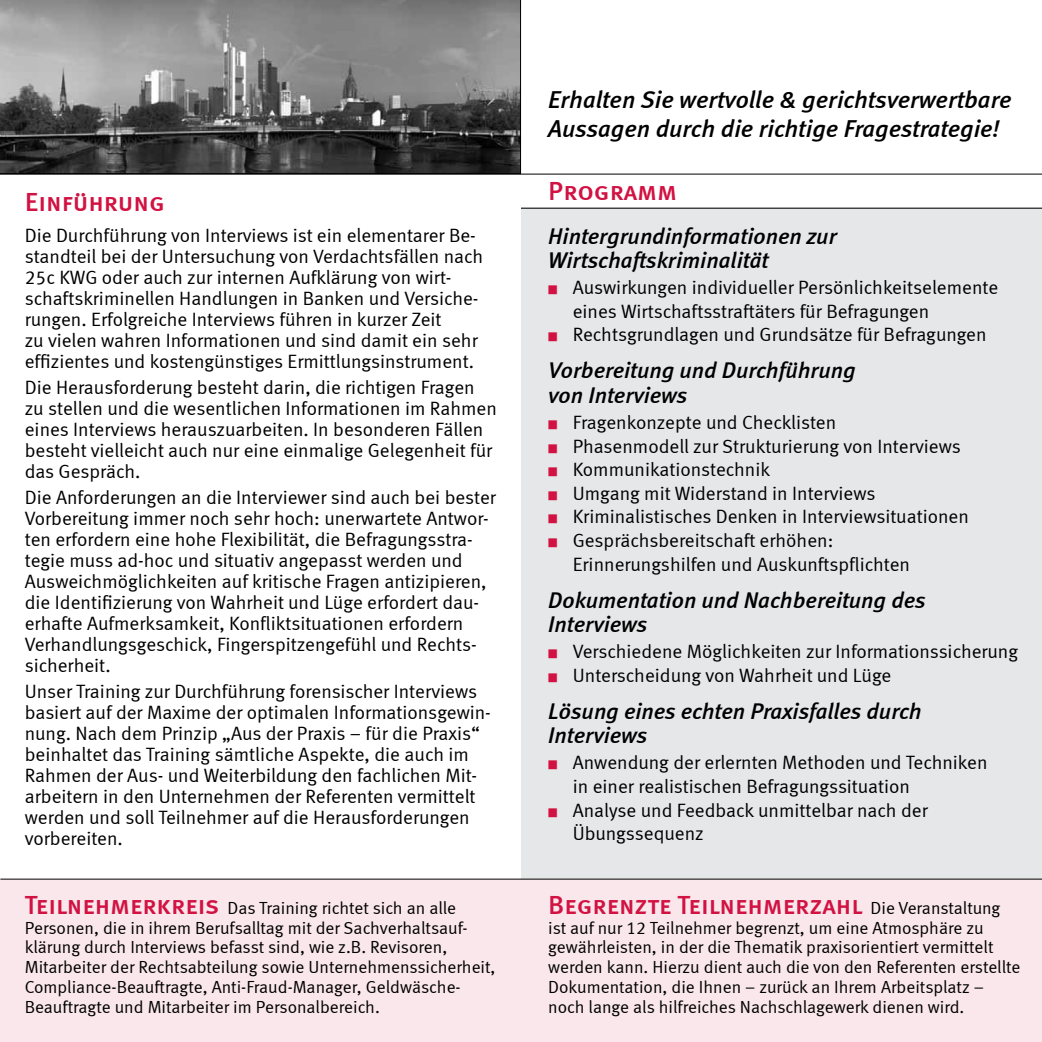
<style>
.page{position:relative;width:1042px;height:1042px;background:#fff}
.page>*{position:absolute;margin:0;border:0;box-sizing:border-box;transform-origin:0 0}
.t1{font:26.25px "Meta Medium LF Caps";color:#d11242}
.t2{font:italic 24.5px/29.4px "Meta Medium LF";color:#000}
.t3{font:italic 22.75px/24.5px "Meta Medium LF";color:#000}
.t4{font:19.25px/21px "Meta Normal LF";color:#000}
.t5{font:17.5px/19.8px "Meta Normal LF";color:#000}
.s1{color:#d11242}
.s2{font-family:"Meta Medium LF Caps";font-size:26.25px;color:#d11242}
.s3{font-family:"Meta Normal LF";font-size:17.5px;color:#000}
</style>
<div class="page">
<div style="left:521px;top:208px;width:521px;height:834px;background:#e6e7e8"></div>
<svg style="left:0;top:0;width:521px;height:174px;background:#707070"></svg>
<hr style="left:0;top:174px;width:1042px;height:1px;background:#000">
<div style="left:0;top:879px;width:1042px;height:163px;background:#fae7ec"></div>
<hr style="left:0;top:878px;width:1042px;height:1px;background:#000">
<hr style="left:521px;top:208px;width:521px;height:1px;background:#000">
<h1 class="t1" style="left:25px;top:186px;width:142px">Einführung</h1>
<p class="t4" style="left:25px;top:224px;width:460px">Die Durchführung von Interviews ist ein elementarer Be&shy;standteil bei der Untersuchung von Verdachtsfällen nach 25c KWG oder auch zur internen Aufklärung von wirt&shy;schaftskriminellen Handlungen in Banken und Versiche&shy;rungen. Erfolgreiche Interviews führen in kurzer Zeit<br>zu vielen wahren Informationen und sind damit ein sehr effizientes und kostengünstiges Ermittlungsinstrument.</p>
<p class="t4" style="left:25px;top:376px;width:473px">Die Herausforderung besteht darin, die richtigen Fragen zu stellen und die wesentlichen Informationen im Rahmen eines Interviews herauszuarbeiten. In besonderen Fällen besteht vielleicht auch nur eine einmalige Gelegenheit für das Gespräch.</p>
<p class="t4" style="left:25px;top:486px;width:473px">Die Anforderungen an die Interviewer sind auch bei bester Vorbereitung immer noch sehr hoch: unerwartete Antwor&shy;ten erfordern eine hohe Flexibilität, die Befragungsstra&shy;tegie muss ad-hoc und situativ angepasst werden und Ausweichmöglichkeiten auf kritische Fragen antizipieren, die Identifizierung von Wahrheit und Lüge erfordert dau&shy;erhafte Aufmerksamkeit, Konfliktsituationen erfordern Verhandlungsgeschick, Fingerspitzengefühl und Rechts&shy;sicherheit.</p>
<p class="t4" style="left:25px;top:680px;width:467px">Unser Training zur Durchführung forensischer Interviews basiert auf der Maxime der optimalen Informationsgewin&shy;nung. Nach dem Prinzip „Aus der Praxis – für die Praxis“ beinhaltet das Training sämtliche Aspekte, die auch im Rahmen der Aus- und Weiterbildung den fachlichen Mit&shy;arbeitern in den Unternehmen der Referenten vermittelt werden und soll Teilnehmer auf die Herausforderungen vorbereiten.</p>
<p class="t2" style="left:548px;top:84px;width:465px">Erhalten Sie wertvolle &amp; gerichtsverwertbare<br>Aussagen durch die richtige Fragestrategie!</p>
<h1 class="t1" style="left:548px;top:176px;width:130px">Programm</h1>
<p class="t3" style="left:548px;top:223px;width:290px">Hintergrundinformationen zur<br>Wirtschaftskriminalität</p>
<p class="t4" style="left:573px;top:275px;width:427px;line-height:23.6px;text-indent:-24px"><span class="s1">■</span> Auswirkungen individueller Persönlichkeitselemente eines Wirtschaftsstraftäters für Befragungen</p>
<p class="t4" style="left:548px;top:324px;width:440px"><span class="s1">■</span> Rechtsgrundlagen und Grundsätze für Befragungen</p>
<p class="t3" style="left:548px;top:358px;width:309px">Vorbereitung und Durchführung von Interviews</p>
<p class="t4" style="left:548px;top:411px;width:289px"><span class="s1">■</span> Fragenkonzepte und Checklisten</p>
<p class="t4" style="left:548px;top:435px;width:414px"><span class="s1">■</span> Phasenmodell zur Strukturierung von Interviews</p>
<p class="t4" style="left:548px;top:459px;width:223px"><span class="s1">■</span> Kommunikationstechnik</p>
<p class="t4" style="left:548px;top:482px;width:329px"><span class="s1">■</span> Umgang mit Widerstand in Interviews</p>
<p class="t4" style="left:548px;top:506px;width:422px"><span class="s1">■</span> Kriminalistisches Denken in Interviewsituationen</p>
<p class="t4" style="left:573px;top:528px;width:339px;line-height:23.6px;text-indent:-24px"><span class="s1">■</span> Gesprächsbereitschaft erhöhen:<br>Erinnerungshilfen und Auskunftspflichten</p>
<p class="t3" style="left:548px;top:587px;width:379px">Dokumentation und Nachbereitung des<br>Interviews</p>
<p class="t4" style="left:548px;top:641px;width:471px"><span class="s1">■</span> Verschiedene Möglichkeiten zur Informationssicherung</p>
<p class="t4" style="left:548px;top:664px;width:345px"><span class="s1">■</span> Unterscheidung von Wahrheit und Lüge</p>
<p class="t3" style="left:548px;top:698px;width:375px">Lösung eines echten Praxisfalles durch<br>Interviews</p>
<p class="t4" style="left:573px;top:750px;width:416px;line-height:23.6px;text-indent:-24px"><span class="s1">■</span> Anwendung der erlernten Methoden und Techniken in einer realistischen Befragungssituation</p>
<p class="t4" style="left:573px;top:798px;width:356px;line-height:23.6px;text-indent:-24px"><span class="s1">■</span> Analyse und Feedback unmittelbar nach der<br>Übungssequenz</p>
<p class="t5" style="left:25px;top:897px;width:472px"><span class="s2">Teilnehmerkreis</span> Das Training richtet sich an alle Personen, die in ihrem Berufsalltag mit der Sachverhaltsauf&shy;klärung durch Interviews befasst sind, wie z.B. Revisoren, Mitarbeiter der Rechtsabteilung sowie Unternehmenssicherheit, Compliance-Beauftragte, Anti-Fraud-Manager, Geldwäsche-Beauftragte und Mitarbeiter im Personalbereich.</p>
<h1 class="t1" style="left:548px;top:889px;width:453px">Begrenzte Teilnehmerzahl <span class="s3">Die Veranstaltung</span></h1>
<p class="t5" style="left:548px;top:917px;width:474px">ist auf nur 12 Teilnehmer begrenzt, um eine Atmosphäre zu gewährleisten, in der die Thematik praxisorientiert vermittelt werden kann. Hierzu dient auch die von den Referenten erstellte Dokumentation, die Ihnen – zurück an Ihrem Arbeitsplatz – noch lange als hilfreiches Nachschlagewerk dienen wird.</p>
</div>
